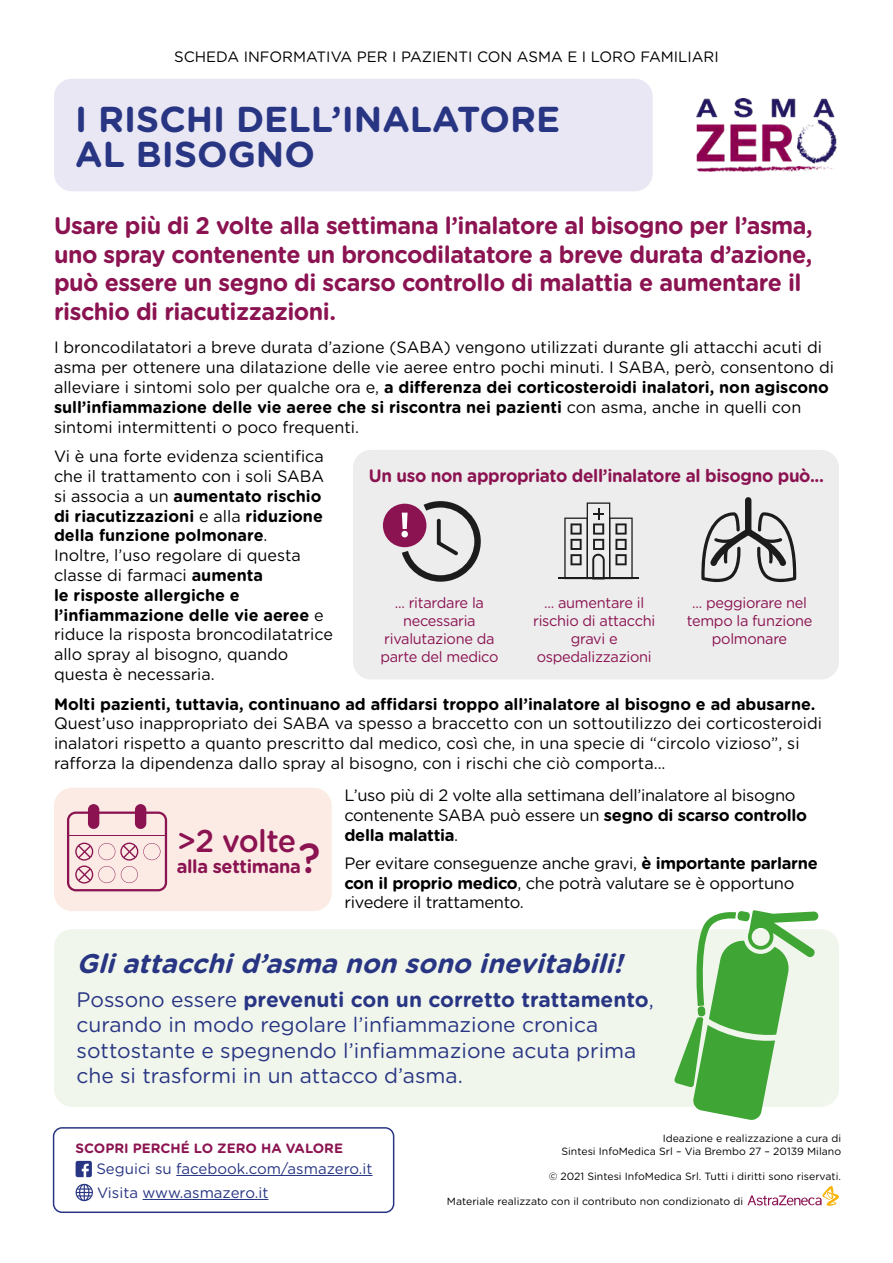
<style>
.page{position:relative;width:893px;height:1263px;background:#fff}
.page>*{position:absolute;margin:0;border:0;box-sizing:border-box;transform-origin:0 0}
.t1{font:500 42px "Gotham Rounded";color:#8b1351}
.t2{font:700 36px/34.2px "Gotham Rounded";color:#283583}
.t3{font:500 31.5px "Gotham Rounded";letter-spacing:-.025em;color:#8b1351}
.t4{font:italic 700 27px "Gotham Rounded";color:#283583}
.t5{font:700 24px/28.8px "Gotham Rounded";letter-spacing:-.02em;color:#8b1351}
.t6{font:21px/25.2px "Gotham Rounded";color:#283583}
.t7{font:700 18.75px "Gotham Rounded";letter-spacing:-.02em;color:#8b1351}
.t8{font:700 18px "Gotham Rounded";letter-spacing:-.02em;color:#8b1351;scale:.95 1}
.t9{font:16.5px/19.8px "Gotham Rounded";color:#000}
.t10{font:16.5px/19.8px "Gotham Rounded";letter-spacing:-.02em;color:#000}
.t11{font:700 16.5px "Gotham Rounded";color:#000}
.t12{font:15px/18px "Gotham Rounded";letter-spacing:-.02em;color:#8b1351;text-align:center}
.t13{font:15px/24px "Gotham Rounded";color:#283583}
.t14{font:15px "Gotham Rounded";color:#000}
.t15{font:700 13.5px "Gotham Rounded";color:#8b1351}
.t16{font:10.5px/12.6px "Gotham Rounded";color:#000;text-align:right}
.s1{font-weight:700}
</style>
<div class="page">
<div style="left:54px;top:79px;width:599px;height:112px;background:#e9e7f4;border-radius:18px"></div>
<svg style="left:747px;top:1186px;width:92px;height:20px"></svg>
<img style="left:697px;top:99px;width:139px;height:73px">
<div style="left:54px;top:929px;width:785px;height:178px;background:#f1f6ec;border-radius:18px"></div>
<div style="left:54px;top:788px;width:278px;height:123px;background:#fbebe4;border-radius:18px"></div>
<div style="left:353px;top:450px;width:486px;height:229px;background:#ededed;border-radius:18px"></div>
<hr style="left:176px;top:1175px;width:197px;height:1px;background:#283583">
<hr style="left:143px;top:1199px;width:125px;height:1px;background:#283583">
<svg style="left:76px;top:1161px;width:16px;height:16px"></svg>
<svg style="left:76px;top:1184px;width:17px;height:17px"></svg>
<div style="left:53px;top:1127px;width:341px;height:86px;border:2px solid #283583;border-radius:9px"></div>
<svg style="left:674px;top:910px;width:144px;height:210px"></svg>
<div style="left:698px;top:1006px;width:7px;height:10px;background:#3fa535;border-radius:4px"></div>
<div style="left:88px;top:804px;width:11px;height:25px;background:#8b1351;border-radius:6px"></div>
<div style="left:135px;top:804px;width:11px;height:25px;background:#8b1351;border-radius:6px"></div>
<svg style="left:67px;top:811px;width:100px;height:80px"></svg>
<div style="left:383px;top:504px;width:43px;height:43px;background:#8b1351;border-radius:50%"></div>
<svg style="left:401px;top:501px;width:80px;height:81px"></svg>
<hr style="left:558px;top:577px;width:81px;height:2px;background:#1c1c1c">
<svg style="left:564px;top:502px;width:69px;height:75px"></svg>
<svg style="left:701px;top:497px;width:96px;height:85px"></svg>
<p class="t14" style="left:174px;top:46px;width:546px">SCHEDA INFORMATIVA PER I PAZIENTI CON ASMA E I LORO FAMILIARI</p>
<h2 class="t2" style="left:75px;top:101px;width:486px">I RISCHI DELL’INALATORE<br>AL BISOGNO</h2>
<h3 class="t5" style="left:54px;top:210px;width:760px">Usare più di 2 volte alla settimana l’inalatore al bisogno per l’asma, uno spray contenente un broncodilatatore a breve durata d’azione, può essere un segno di scarso controllo di malattia e aumentare il rischio di riacutizzazioni.</h3>
<p class="t9" style="left:54px;top:337px;width:781px">I broncodilatatori a breve durata d’azione (SABA) vengono utilizzati durante gli attacchi acuti di asma per ottenere una dilatazione delle vie aeree entro pochi minuti. I SABA, però, consentono di alleviare i sintomi solo per qualche ora e, <span class="s1">a differenza dei corticosteroidi inalatori, non agiscono sull’infiammazione delle vie aeree che si riscontra nei pazienti</span> con asma, anche in quelli con sintomi intermittenti o poco frequenti.</p>
<p class="t9" style="left:54px;top:446px;width:281px">Vi è una forte evidenza scientifica che il trattamento con i soli SABA si associa a un <span class="s1">aumentato rischio di riacutizzazioni</span> e alla <span class="s1">riduzione della funzione polmonare</span>.<br>Inoltre, l’uso regolare di questa classe di farmaci <span class="s1">aumenta<br>le risposte allergiche e l’infiammazione delle vie aeree</span> e riduce la risposta broncodilatatrice allo spray al bisogno, quando questa è necessaria.</p>
<p class="t8" style="left:369px;top:463px;width:481px">Un uso non appropriato dell’inalatore al bisogno può...</p>
<p class="t12" style="left:380px;top:593px;width:120px">... ritardare la necessaria rivalutazione da parte del medico</p>
<p class="t12" style="left:533px;top:593px;width:124px">... aumentare il rischio di attacchi gravi e ospedalizzazioni</p>
<p class="t12" style="left:687px;top:593px;width:127px">... peggiorare nel tempo la funzione polmonare</p>
<p class="t11" style="left:54px;top:692px;width:763px">Molti pazienti, tuttavia, continuano ad affidarsi troppo all’inalatore al bisogno e ad abusarne.</p>
<p class="t9" style="left:54px;top:713px;width:770px">Quest’uso inappropriato dei SABA va spesso a braccetto con un sottoutilizzo dei corticosteroidi inalatori rispetto a quanto prescritto dal medico, così che, in una specie di “circolo vizioso”, si rafforza la dipendenza dallo spray al bisogno, con i rischi che ciò comporta...</p>
<h3 class="t3" style="left:177px;top:818px;width:121px">&gt;2 volte</h3>
<p class="t7" style="left:177px;top:852px;width:126px">alla settimana</p>
<h1 class="t1" style="left:298px;top:828px;width:24px">?</h1>
<p class="t10" style="left:344px;top:784px;width:464px">L’uso più di 2 volte alla settimana dell’inalatore al bisogno contenente SABA può essere un <span class="s1">segno di scarso controllo della malattia</span>.</p>
<p class="t10" style="left:344px;top:852px;width:475px">Per evitare conseguenze anche gravi, <span class="s1">è importante parlarne con il proprio medico</span>, che potrà valutare se è opportuno rivedere il trattamento.</p>
<h3 class="t4" style="left:77px;top:944px;width:557px">Gliattacchid’asmanonsonoinevitabili!</h3>
<p class="t6" style="left:77px;top:986px;width:579px">Possono essere <span class="s1">prevenuti con un corretto trattamento</span>, curando in modo regolare l’infiammazione cronica sottostante e spegnendo l’infiammazione acuta prima che si trasformi in un attacco d’asma.</p>
<p class="t15" style="left:76px;top:1138px;width:269px">SCOPRI PERCHÉ LO ZERO HA VALORE</p>
<p class="t13" style="left:96px;top:1156px;width:278px">Seguici su facebook.com/asmazero.it<br>Visita www.asmazero.it</p>
<p class="t16" style="left:561px;top:1131px;width:281px">Ideazione e realizzazione a cura di<br>Sintesi InfoMedica Srl – Via Brembo 27 – 20139 Milano</p>
<p class="t16" style="left:549px;top:1169px;width:294px">© 2021 Sintesi InfoMedica Srl. Tutti i diritti sono riservati.</p>
<p class="t16" style="left:447px;top:1194px;width:298px">Materiale realizzato con il contributo non condizionato di</p>
</div>
